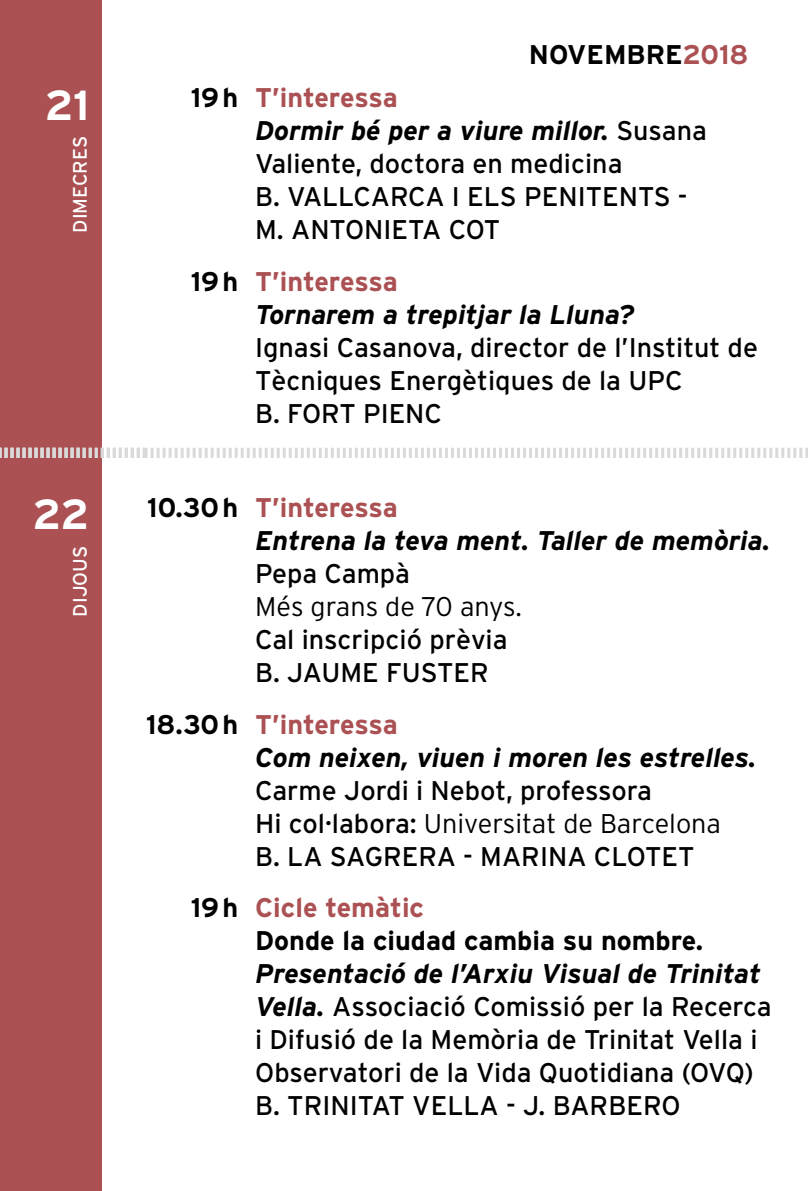
<style>
.page{position:relative;width:808px;height:1191px;background:#fff}
.page>*{position:absolute;margin:0;border:0;box-sizing:border-box;transform-origin:0 0}
.t1{font:700 42px "Interstate";color:#fff}
.t2{font:27px/33px "Interstate";color:#000}
.t3{font:italic 700 27px/33px "Interstate";color:#000}
.t4{font:700 27px/33px "Interstate";color:#000}
.t5{font:300 27px "Interstate";color:#000}
.t6{font:19.5px "Interstate";color:#fff}
.s1{color:#ab5153}
.s2{font-weight:700}
.s3{font-weight:700;color:#ab5153}
.s4{font-weight:700;font-style:italic}
.s5{font-style:normal}
.s6{font-style:normal;color:#ab5153}
.s7{font-weight:300}
</style>
<div class="page">
<div style="left:0;top:0;width:102px;height:1191px;background:#ab5153"></div>
<svg style="left:0;top:448px;width:808px;height:10px"></svg>
<h1 class="t1" style="left:45px;top:81px;width:46px">21</h1>
<p class="t6" style="left:69px;top:232px;width:95px;rotate:-90deg">Dimecres</p>
<h1 class="t1" style="left:33px;top:491px;width:58px">22</h1>
<p class="t6" style="left:69px;top:616px;width:70px;rotate:-90deg">Dijous</p>
<p class="t4" style="left:529px;top:38px;width:221px">NOVEMBRE<span class="s1">2018</span></p>
<p class="t2" style="left:255px;top:81px;width:453px;text-indent:-64px"><span class="s2">19h</span> <span class="s3">T’interessa<br></span><span class="s4">Dormir bé per a viure millor.</span> Susana<br>Valiente, doctora en medicina<br>B. Vallcarca</p>
<p class="t2" style="left:452px;top:180px;width:32px">i els</p>
<p class="t2" style="left:524px;top:180px;width:162px">Penitents -</p>
<p class="t2" style="left:255px;top:213px;width:143px">M. Antonieta</p>
<p class="t2" style="left:449px;top:213px;width:48px">Cot</p>
<p class="t3" style="left:255px;top:265px;width:380px;text-indent:-64px"><span class="s5">19h</span> <span class="s6">T’interessa<br></span>Tornarem a trepitjar la Lluna?</p>
<p class="t2" style="left:255px;top:331px;width:504px">Ignasi Casanova, director de l’Institut de<br>Tècniques Energètiques de la UPC<br>B. Fort Pienc</p>
<p class="t3" style="left:255px;top:491px;width:516px;text-indent:-108px"><span class="s5">10.30h</span> <span class="s6">T’interessa<br></span>Entrena la teva ment. Taller de memòria.</p>
<p class="t2" style="left:255px;top:557px;width:156px">Pepa Campà</p>
<p class="t5" style="left:255px;top:591px;width:268px">Més grans de 70 anys.</p>
<p class="t2" style="left:255px;top:623px;width:254px">Cal inscripció prèvia<br>B. Jaume Fuster</p>
<p class="t3" style="left:255px;top:707px;width:502px;text-indent:-109px"><span class="s5">18.30h</span> <span class="s6">T’interessa<br></span>Com neixen, viuen i moren les estrelles.</p>
<p class="t2" style="left:255px;top:773px;width:467px">Carme Jordi i N ebot, professora<br>Hi col·labora: <span class="s7">Universitat de Barcelona<br></span>B. La Sagrera</p>
<p class="t2" style="left:463px;top:839px;width:199px">- Mari na Clotet</p>
<p class="t4" style="left:255px;top:891px;width:449px;text-indent:-64px">19h <span class="s1">Cicle temàtic<br></span>Donde la ciudad cambia su nombre.</p>
<p class="t2" style="left:255px;top:957px;width:518px"><span class="s4">Presentació de l’Arxiu Visual de Trinitat Vella.</span> Associació Comissió per la Recerca i Difusió de la Memòria de Trinitat Vella i Observatori de la Vida Quotidiana (OVQ)<br>B. Trinitat</p>
<p class="t2" style="left:412px;top:1089px;width:36px">Vella</p>
<p class="t2" style="left:506px;top:1089px;width:84px">- J. Barber</p>
<p class="t2" style="left:661px;top:1089px;width:21px">o</p>
</div>
